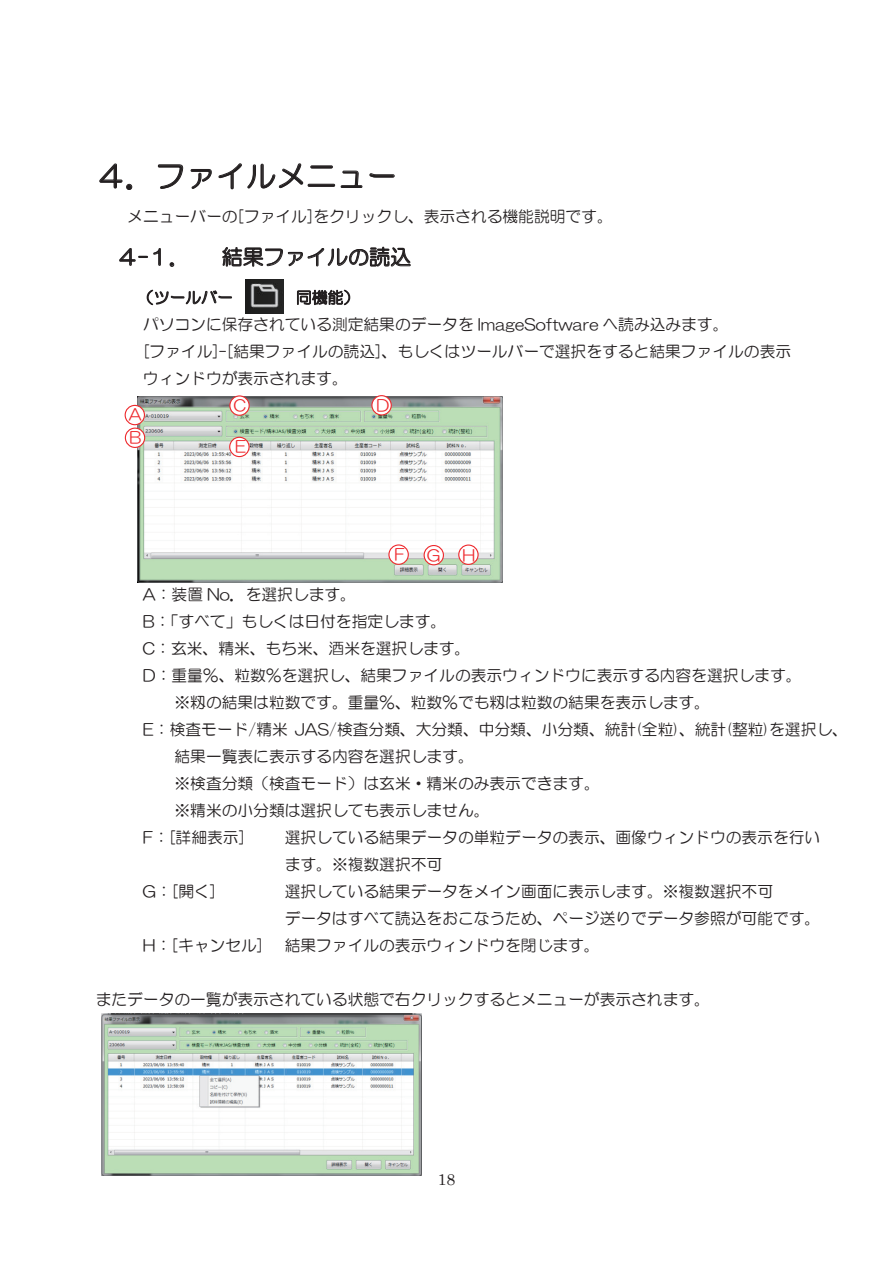
<style>
.page{position:relative;width:893px;height:1263px;background:#fff}
.page>*{position:absolute;margin:0;border:0;box-sizing:border-box;transform-origin:0 0}
.t1{font:30px "HG Maru Gothic MPRO";letter-spacing:.005em;color:#231f20}
.t2{font:21px "HG Maru Gothic MPRO";letter-spacing:.005em;color:#231f20}
.t3{font:15.75px/27px "HG Maru Gothic MPRO";color:#231f20}
.t4{font:15.75px "HG Maru Gothic MPRO";color:#ee292d}
.t5{font:15.75px "Century";color:#231f20}
</style>
<div class="page">
<svg style="left:99px;top:163px;width:34px;height:27px"></svg>
<svg style="left:158px;top:164px;width:26px;height:25px"></svg>
<svg style="left:190px;top:169px;width:22px;height:20px"></svg>
<svg style="left:218px;top:163px;width:24px;height:27px"></svg>
<svg style="left:248px;top:163px;width:55px;height:26px"></svg>
<div style="left:310px;top:165px;width:23px;height:3px;border:1px solid #231f20"></div>
<div style="left:308px;top:184px;width:27px;height:3px;border:1px solid #231f20"></div>
<svg style="left:340px;top:170px;width:23px;height:18px"></svg>
<svg style="left:369px;top:173px;width:26px;height:5px"></svg>
<svg style="left:119px;top:248px;width:42px;height:18px"></svg>
<svg style="left:169px;top:262px;width:5px;height:5px"></svg>
<svg style="left:222px;top:247px;width:189px;height:20px"></svg>
<svg style="left:147px;top:289px;width:85px;height:16px"></svg>
<svg style="left:297px;top:290px;width:53px;height:15px"></svg>
<img style="left:101px;top:1013px;width:320px;height:163px">
<img style="left:138px;top:396px;width:364px;height:186px">
<img style="left:246px;top:280px;width:37px;height:34px">
<div style="left:125px;top:428px;width:20px;height:20px;border:1px solid #ee292d;border-radius:50%"></div>
<img style="left:127px;top:424px;width:17px;height:20px">
<svg style="left:230px;top:396px;width:19px;height:19px"></svg>
<div style="left:229px;top:395px;width:21px;height:21px;border:1px solid #ee292d;border-radius:50%"></div>
<img style="left:231px;top:395px;width:18px;height:17px">
<svg style="left:125px;top:405px;width:19px;height:20px"></svg>
<div style="left:125px;top:405px;width:20px;height:20px;border:1px solid #ee292d;border-radius:50%"></div>
<img style="left:126px;top:401px;width:18px;height:20px">
<svg style="left:372px;top:396px;width:19px;height:19px"></svg>
<div style="left:371px;top:395px;width:21px;height:20px;border:1px solid #ee292d;border-radius:50%"></div>
<img style="left:374px;top:395px;width:17px;height:17px">
<svg style="left:230px;top:437px;width:19px;height:20px"></svg>
<div style="left:229px;top:437px;width:21px;height:20px;border:1px solid #ee292d;border-radius:50%"></div>
<img style="left:232px;top:433px;width:17px;height:21px">
<svg style="left:389px;top:545px;width:19px;height:19px"></svg>
<div style="left:388px;top:544px;width:21px;height:21px;border:1px solid #ee292d;border-radius:50%"></div>
<img style="left:391px;top:541px;width:17px;height:21px">
<svg style="left:424px;top:545px;width:19px;height:20px"></svg>
<div style="left:424px;top:545px;width:20px;height:20px;border:1px solid #ee292d;border-radius:50%"></div>
<img style="left:425px;top:541px;width:17px;height:21px">
<div style="left:458px;top:544px;width:21px;height:21px;border:1px solid #ee292d;border-radius:50%"></div>
<img style="left:460px;top:541px;width:17px;height:21px">
<h1 class="t1" style="left:96px;top:161px;width:302px">４．ファイルメニュー</h1>
<p class="t3" style="left:127px;top:203px;width:487px">メニューバーの[ファイル]をクリックし、表示される機能説明です。</p>
<h2 class="t2" style="left:117px;top:246px;width:75px">４-１．</h2>
<h2 class="t2" style="left:222px;top:246px;width:191px">結果ファイルの読込</h2>
<p class="t3" style="left:138px;top:284px;width:96px">（ツールバー</p>
<p class="t3" style="left:143px;top:284px;width:650px;text-indent:153px">同機能）<br>パソコンに保存されている測定結果のデータを ImageSoftware へ読み込みます。<br>[ファイル]-[結果ファイルの読込]、もしくはツールバーで選択をすると結果ファイルの表示ウィンドウが表示されます。</p>
<p class="t4" style="left:129px;top:407px;width:14px">A</p>
<p class="t4" style="left:130px;top:429px;width:13px">B</p>
<p class="t4" style="left:234px;top:397px;width:14px">C</p>
<p class="t4" style="left:235px;top:439px;width:12px">E</p>
<p class="t4" style="left:377px;top:397px;width:14px">D</p>
<p class="t4" style="left:395px;top:547px;width:12px">F</p>
<p class="t4" style="left:427px;top:547px;width:15px">G</p>
<p class="t4" style="left:462px;top:547px;width:14px">H</p>
<p class="t3" style="left:143px;top:581px;width:214px">A：装置 No．を選択します。</p>
<p class="t3" style="left:143px;top:608px;width:305px">B：「すべて」もしくは日付を指定します。</p>
<p class="t3" style="left:143px;top:635px;width:329px">C：玄米、精米、もち米、酒米を選択します。</p>
<p class="t3" style="left:143px;top:662px;width:660px">D：重量％、粒数％を選択し、結果ファイルの表示ウィンドウに表示する内容を選択します。</p>
<p class="t3" style="left:174px;top:689px;width:537px">※籾の結果は粒数です。重量％、粒数％でも籾は粒数の結果を表示します。</p>
<p class="t3" style="left:143px;top:716px;width:706px">E：検査モード/精米 JAS/検査分類、大分類、中分類、小分類、統計(全粒)、統計(整粒)を選択し、</p>
<p class="t3" style="left:174px;top:743px;width:301px">結果一覧表に表示する内容を選択します。</p>
<p class="t3" style="left:174px;top:770px;width:427px">※検査分類（検査モード）は玄米・精米のみ表示できます。</p>
<p class="t3" style="left:174px;top:797px;width:317px">※精米の小分類は選択しても表示しません。</p>
<p class="t3" style="left:143px;top:824px;width:104px">F：[詳細表示]</p>
<p class="t3" style="left:285px;top:824px;width:537px">選択している結果データの単粒データの表示、画像ウィンドウの表示を行います。※複数選択不可</p>
<p class="t3" style="left:143px;top:878px;width:75px">G：[開く]</p>
<p class="t3" style="left:285px;top:878px;width:537px">選択している結果データをメイン画面に表示します。※複数選択不可<br>データはすべて読込をおこなうため、ページ送りでデータ参照が可能です。</p>
<p class="t3" style="left:143px;top:932px;width:122px">H：[キャンセル]</p>
<p class="t3" style="left:285px;top:932px;width:317px">結果ファイルの表示ウィンドウを閉じます。</p>
<p class="t3" style="left:96px;top:986px;width:616px">またデータの一覧が表示されている状態で右クリックするとメニューが表示されます。</p>
<p class="t5" style="left:438px;top:1166px;width:19px">18</p>
</div>
